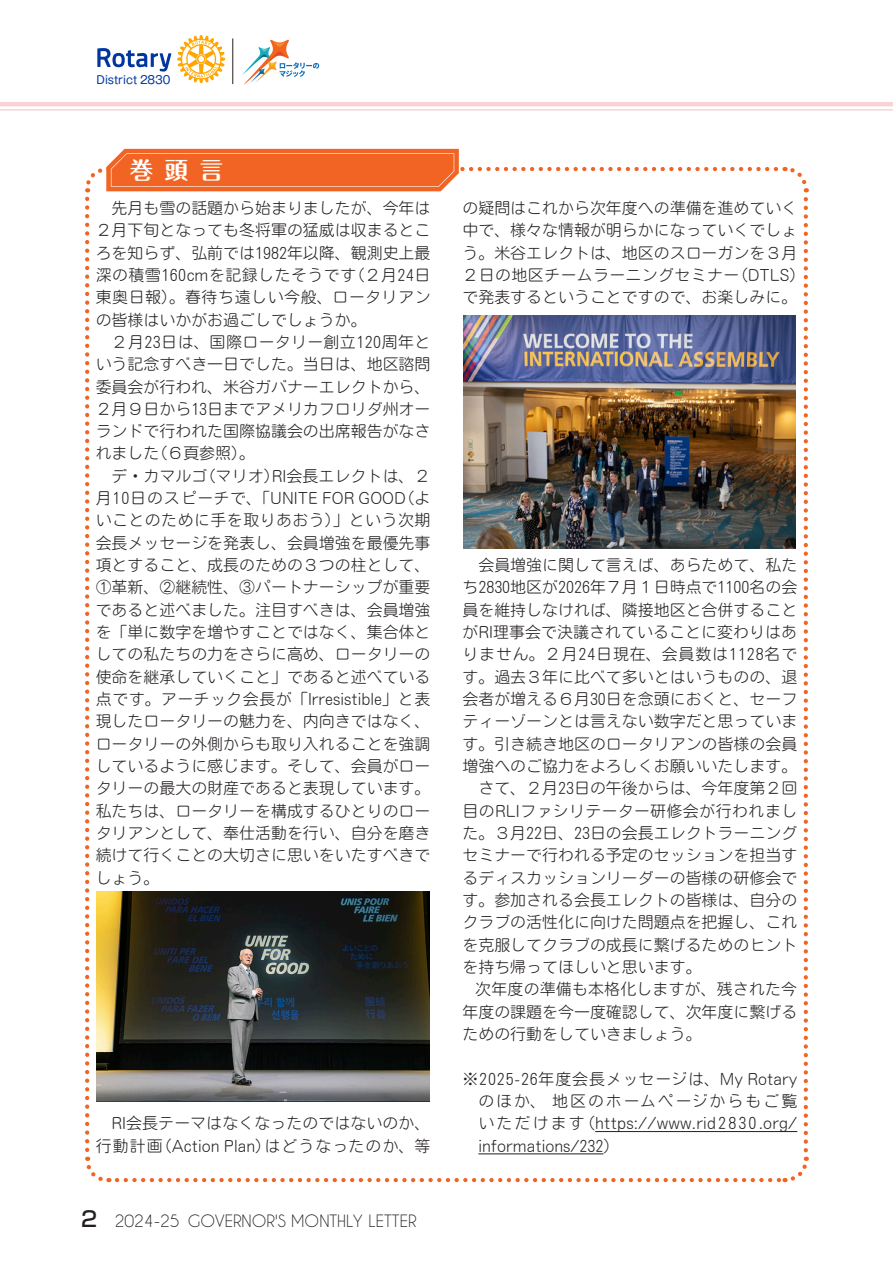
<style>
.page{position:relative;width:893px;height:1263px;background:#fff}
.page>*{position:absolute;margin:0;border:0;box-sizing:border-box;transform-origin:0 0}
.t1{font:700 23.4px "Maru Fo Pro";color:#fff}
.t2{font:15.9px/22.4px "Motoya Maru Pr 6 N W2";color:#231f20}
.t3{font:15.9px "Caviar Dreams";color:#231f20}
.t4{font:11.1px "Gothic MB101 Pro";color:#0036a0}
.s1{font-family:"Shin Go Pro";font-weight:500;font-size:21.3px}
</style>
<div class="page">
<svg style="left:85px;top:199px;width:24px;height:984px"></svg>
<svg style="left:117px;top:1157px;width:692px;height:26px"></svg>
<svg style="left:784px;top:166px;width:25px;height:984px"></svg>
<hr style="left:595px;top:1131px;width:202px;height:1px;background:#231f20">
<hr style="left:478px;top:1153px;width:125px;height:1px;background:#231f20">
<hr style="left:0;top:102px;width:893px;height:4px;background:#fad0d6">
<hr style="left:0;top:109px;width:893px;height:2px;background:#fad0d6">
<svg style="left:85px;top:149px;width:691px;height:43px"></svg>
<img style="left:96px;top:892px;width:333px;height:209px">
<img style="left:463px;top:316px;width:333px;height:233px">
<svg style="left:97px;top:48px;width:74px;height:24px"></svg>
<svg style="left:177px;top:35px;width:48px;height:48px"></svg>
<svg style="left:242px;top:40px;width:77px;height:45px"></svg>
<hr style="left:233px;top:38px;width:1px;height:46px;background:#231f20">
<p class="t4" style="left:97px;top:71px;width:75px">District 2830</p>
<h1 class="t1" style="left:130px;top:151px;width:95px">巻頭言</h1>
<p class="t2" style="left:96px;top:194px;width:336px">　先月も雪の話題から始まりましたが、今年は<br>２月下旬となっても冬将軍の猛威は収まるところを知らず、弘前では1982年以降、観測史上最深の積雪160cmを記録したそうです（２月24日東奥日報）。春待ち遠しい今般、ロータリアンの皆様はいかがお過ごしでしょうか。<br>　２月23日は、国際ロータリー創立120周年という記念すべき一日でした。当日は、地区諮問委員会が行われ、米谷ガバナーエレクトから、<br>２月９日から13日までアメリカフロリダ州オーランドで行われた国際協議会の出席報告がなされました（６頁参照）。<br>　デ・カマルゴ（マリオ）RI会長エレクトは、２月10日のスピーチで、「UNITE FOR GOOD（よいことのために手を取りあおう）」という次期会長メッセージを発表し、会員増強を最優先事項とすること、成長のための３つの柱として、<br>①革新、②継続性、③パートナーシップが重要であると述べました。注目すべきは、会員増強を「単に数字を増やすことではなく、集合体としての私たちの力をさらに高め、ロータリーの使命を継承していくこと」であると述べている点です。アーチック会長が「Irresistible」と表現したロータリーの魅力を、内向きではなく、ロータリーの外側からも取り入れることを強調しているように感じます。そして、会員がロータリーの最大の財産であると表現しています。私たちは、ロータリーを構成するひとりのロータリアンとして、奉仕活動を行い、自分を磨き続けて行くことの大切さに思いをいたすべきでしょう。</p>
<p class="t2" style="left:96px;top:1110px;width:336px">　RI会長テーマはなくなったのではないのか、行動計画（Action Plan）はどうなったのか、等</p>
<p class="t3" style="left:81px;top:1212px;width:337px"><span class="s1">2</span> 2024-25 GOVERNOR'S MONTHLY LETTER</p>
<p class="t2" style="left:462px;top:194px;width:344px">の疑問はこれから次年度への準備を進めていく中で、様々な情報が明らかになっていくでしょう。米谷エレクトは、地区のスローガンを３月<br>２日の地区チームラーニングセミナー（DTLS）で発表するということですので、お楽しみに。</p>
<p class="t2" style="left:462px;top:552px;width:336px;text-align:justify">　会員増強に関して言えば、あらためて、私たち2830地区が2026年７月１日時点で1100名の会員を維持しなければ、隣接地区と合併することがRI理事会で決議されていることに変わりはありません。２月24日現在、会員数は1128名です。過去３年に比べて多いとはいうものの、退会者が増える６月30日を念頭におくと、セーフティーゾーンとは言えない数字だと思っています。引き続き地区のロータリアンの皆様の会員増強へのご協力をよろしくお願いいたします。　さて、２月23日の午後からは、今年度第２回目のRLIファシリテーター研修会が行われました。３月22日、23日の会長エレクトラーニングセミナーで行われる予定のセッションを担当するディスカッションリーダーの皆様の研修会です。参加される会長エレクトの皆様は、自分のクラブの活性化に向けた問題点を把握し、これを克服してクラブの成長に繋げるためのヒントを持ち帰ってほしいと思います。</p>
<p class="t2" style="left:462px;top:976px;width:336px;text-align:justify;text-indent:13px">次年度の準備も本格化しますが、残された今年度の課題を今一度確認して、次年度に繋げるための行動をしていきましょう。</p>
<p class="t2" style="left:478px;top:1065px;width:320px;text-align:justify;text-indent:-16px">※2025-26年度会長メッセージは、My Rotaryのほか、地区のホームページからもご覧いただけます（https://www.rid2830.org/ informations/232）</p>
</div>
